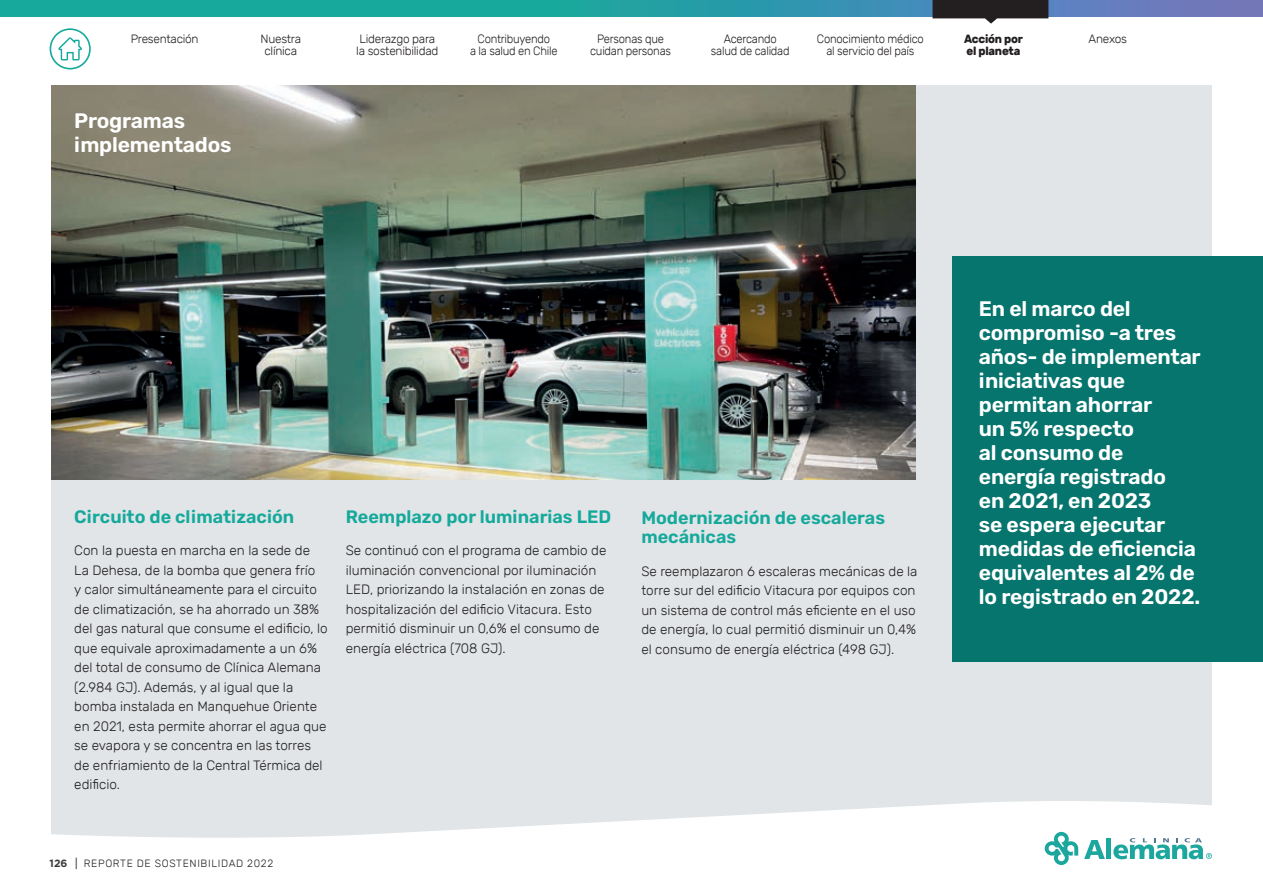
<style>
.page{position:relative;width:1263px;height:893px;background:#fff}
.page>*{position:absolute;margin:0;border:0;box-sizing:border-box;transform-origin:0 0}
.t1{font:600 21px/24px "Rubik";letter-spacing:-.01em;color:#fff}
.t2{font:600 18px/19.5px "Rubik";color:#15a99c}
.t3{font:300 13.5px/19.5px "Rubik";color:#231f20}
.t4{font:300 12px/12px "Rubik";letter-spacing:-.02em;color:#231f20;text-align:center;scale:.94 1}
.t5{font:300 12px/12px "Rubik";letter-spacing:-.02em;color:#231f20}
.t6{font:700 11.85px/11.9px "Rubik";letter-spacing:-.02em;color:#231f20;scale:.95 1}
.t7{font:300 10.5px "Rubik";letter-spacing:.06em;color:#231f20}
.s1{font-family:"Gotham";font-weight:700;color:#3e3e3f}
.s2{font-weight:400;color:#3e3e3f}
</style>
<div class="page">
<svg style="left:0;top:0;width:1263px;height:16px;background:#2d9ba6"></svg>
<div style="left:51px;top:85px;width:1161px;height:754px;background:#e1e5e7"></div>
<svg style="left:1045px;top:832px;width:33px;height:33px"></svg>
<svg style="left:1084px;top:840px;width:21px;height:19px"></svg>
<div style="left:1106px;top:839px;width:5px;height:20px;background:#1ba69e"></div>
<svg style="left:1113px;top:838px;width:99px;height:21px"></svg>
<svg style="left:932px;top:0;width:116px;height:24px"></svg>
<svg style="left:50px;top:28px;width:41px;height:41px"></svg>
<img style="left:51px;top:85px;width:864px;height:394px">
<div style="left:952px;top:256px;width:310px;height:405px;background:#06756e"></div>
<p class="t4" style="left:817px;top:33px;width:115px">Conocimiento médico al servicio del país</p>
<p class="t6" style="left:964px;top:33px;width:63px">Acción por el planeta</p>
<p class="t5" style="left:131px;top:33px;width:69px">Presentación</p>
<p class="t5" style="left:260px;top:33px;width:42px">Nuestra</p>
<p class="t5" style="left:1089px;top:33px;width:40px">Anexos</p>
<p class="t5" style="left:264px;top:45px;width:34px">clínica</p>
<p class="t5" style="left:356px;top:33px;width:84px">Liderazgo para la sostenibilidad</p>
<p class="t4" style="left:470px;top:33px;width:95px">Contribuyendo<br>a la salud en Chile</p>
<p class="t4" style="left:590px;top:33px;width:88px">Personas que cuidan personas</p>
<p class="t4" style="left:711px;top:33px;width:85px">Acercando salud de calidad</p>
<h1 class="t1" style="left:74px;top:109px;width:159px">Programas implementados</h1>
<h2 class="t2" style="left:74px;top:508px;width:221px">Circuito de climatización</h2>
<p class="t3" style="left:74px;top:541px;width:255px">Con la puesta en marcha en la sede de La Dehesa, de la bomba que genera frío<br>y calor simultáneamente para el circuito de climatización, se ha ahorrado un 38% del gas natural que consume el edificio, lo que equivale aproximadamente a un 6% del total de consumo de Clínica Alemana (2.984 GJ). Además, y al igual que la bomba instalada en Manquehue Oriente en 2021, esta permite ahorrar el agua que se evapora y se concentra en las torres de enfriamiento de la Central Térmica del edificio.</p>
<h2 class="t2" style="left:346px;top:508px;width:267px">Reemplazo por luminarias LED</h2>
<p class="t3" style="left:346px;top:541px;width:262px">Se continuó con el programa de cambio de iluminación convencional por iluminación LED, priorizando la instalación en zonas de hospitalización del edificio Vitacura. Esto permitió disminuir un 0,6% el consumo de energía eléctrica (708 GJ).</p>
<p class="t7" style="left:50px;top:857px;width:225px"><span class="s1">126</span> <span class="s2">|</span> REPORTE DE SOSTENIBILIDAD 2022</p>
<h2 class="t2" style="left:641px;top:508px;width:245px">Modernización de escaleras mecánicas</h2>
<p class="t3" style="left:641px;top:561px;width:278px">Se reemplazaron 6 escaleras mecánicas de la torre sur del edificio Vitacura por equipos con un sistema de control más eficiente en el uso de energía, lo cual permitió disminuir un 0,4% el consumo de energía eléctrica (498 GJ).</p>
<p class="t1" style="left:979px;top:298px;width:223px">En el marco del compromiso -a tres años- de implementar iniciativas que permitan ahorrar<br>un 5% respecto<br>al consumo de energía registrado<br>en 2021, en 2023<br>se espera ejecutar medidas de eficiencia equivalentes al 2% de lo registrado en 2022.</p>
</div>
